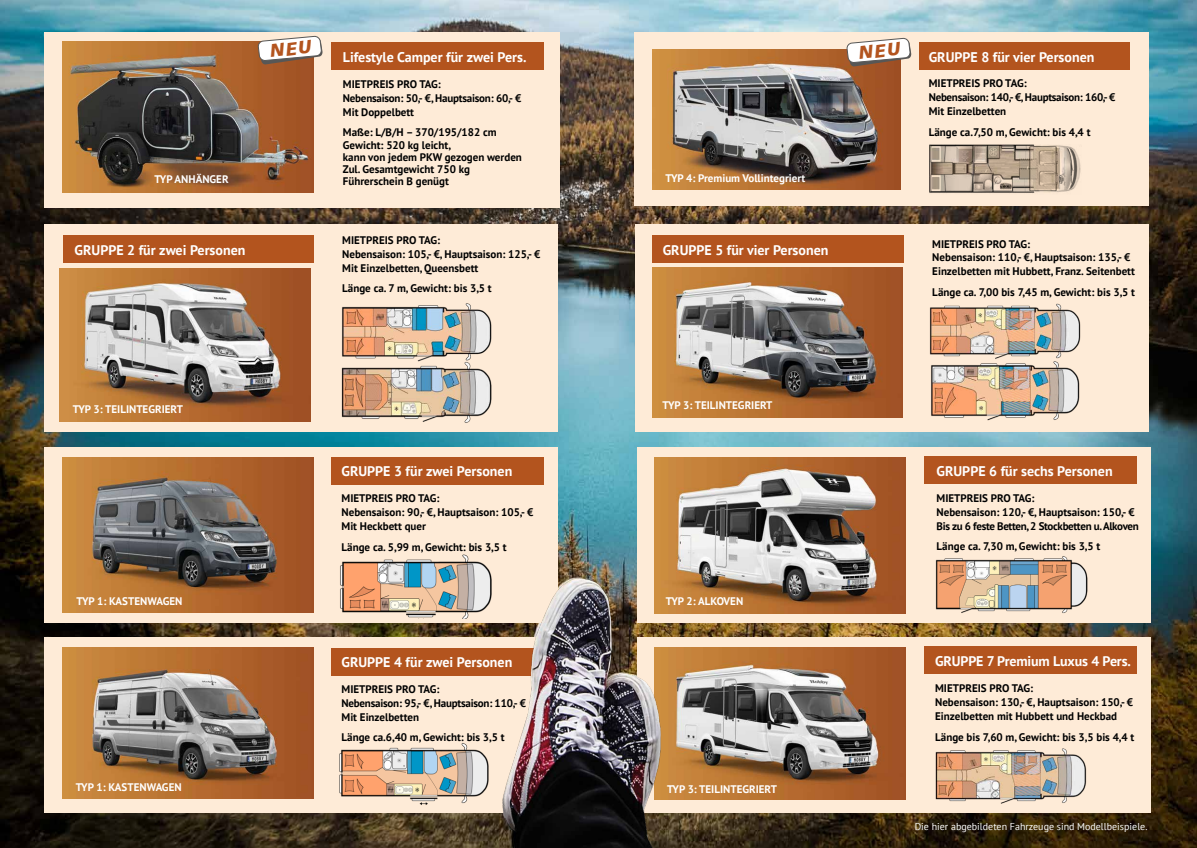
<style>
.page{position:relative;width:1197px;height:848px;background:#fff}
.page>*{position:absolute;margin:0;border:0;box-sizing:border-box;transform-origin:0 0}
.t1{font:700 14px "PT Sans";color:#fff}
.t2{font:700 11px/13.9px "PT Sans";color:#000}
.t3{font:700 11px "PT Sans";color:#fff}
.t4{font:700 11px/13.9px "PT Sans";letter-spacing:-.02em;color:#000}
.t5{font:700 11px/13.8px "PT Sans";letter-spacing:-.025em;color:#000}
.t6{font:10px "PT Sans";color:#fff}
</style>
<div class="page">
<img style="left:0;top:0;width:1196px;height:848px">
<div style="left:636px;top:447px;width:514px;height:175px;background:#feebd7"></div>
<img style="left:935px;top:556px;width:153px;height:58px">
<img style="left:654px;top:457px;width:251px;height:157px">
<div style="left:923px;top:456px;width:212px;height:27px;background:#b3541e"></div>
<div style="left:635px;top:224px;width:513px;height:207px;background:#feebd7"></div>
<img style="left:929px;top:303px;width:152px;height:118px">
<div style="left:651px;top:236px;width:252px;height:27px;background:#b3541e"></div>
<img style="left:652px;top:268px;width:250px;height:149px">
<div style="left:636px;top:637px;width:514px;height:175px;background:#feebd7"></div>
<img style="left:935px;top:748px;width:152px;height:56px">
<img style="left:661px;top:647px;width:244px;height:152px">
<div style="left:923px;top:646px;width:212px;height:27px;background:#b3541e"></div>
<div style="left:45px;top:447px;width:513px;height:175px;background:#feebd7"></div>
<img style="left:340px;top:554px;width:152px;height:64px">
<img style="left:63px;top:457px;width:250px;height:155px">
<div style="left:332px;top:457px;width:212px;height:28px;background:#b3541e"></div>
<div style="left:45px;top:637px;width:513px;height:175px;background:#feebd7"></div>
<img style="left:339px;top:743px;width:150px;height:62px">
<img style="left:63px;top:647px;width:250px;height:151px">
<div style="left:332px;top:648px;width:212px;height:27px;background:#b3541e"></div>
<div style="left:45px;top:224px;width:513px;height:207px;background:#feebd7"></div>
<img style="left:341px;top:365px;width:151px;height:58px">
<div style="left:63px;top:236px;width:250px;height:27px;background:#b3541e"></div>
<img style="left:342px;top:303px;width:150px;height:62px">
<img style="left:60px;top:269px;width:250px;height:152px">
<div style="left:45px;top:32px;width:514px;height:175px;background:#feebd7"></div>
<img style="left:63px;top:42px;width:250px;height:151px">
<div style="left:331px;top:43px;width:213px;height:27px;background:#b3541e"></div>
<div style="left:634px;top:32px;width:514px;height:173px;background:#feebd7"></div>
<img style="left:652px;top:49px;width:248px;height:140px">
<div style="left:918px;top:43px;width:211px;height:27px;background:#b3541e"></div>
<img style="left:929px;top:144px;width:152px;height:49px">
<img style="left:502px;top:577px;width:159px;height:270px">
<svg style="left:258px;top:36px;width:65px;height:29px;background:#d9cdc4"></svg>
<svg style="left:846px;top:38px;width:65px;height:29px;background:#d9cdc5"></svg>
<p class="t1" style="left:343px;top:47px;width:185px">Lifestyle Camper für zwei Pers.</p>
<p class="t4" style="left:343px;top:77px;width:180px">MIETPREIS PRO TAG:<br>Nebensaison: 50,- €, Hauptsaison: 60,- €<br>Mit Doppelbett</p>
<p class="t2" style="left:343px;top:126px;width:180px;line-height:12.1px">Maße: L/B/H – 370/195/182 cm<br>Gewicht: 520 kg leicht,<br>kann von jedem PKW gezogen werden<br>Zul. Gesamtgewicht 750 kg</p>
<p class="t3" style="left:154px;top:171px;width:76px">TYP ANHÄNGER</p>
<p class="t2" style="left:343px;top:174px;width:107px">Führerschein B genügt</p>
<p class="t3" style="left:665px;top:171px;width:141px">TYP 4: Premium Vollintegriert</p>
<p class="t1" style="left:928px;top:47px;width:167px">GRUPPE 8 für vier Personen</p>
<p class="t5" style="left:928px;top:76px;width:188px">MIETPREIS PRO TAG:<br>Nebensaison: 140,- €, Hauptsaison: 160,- €<br>Mit Einzelbetten</p>
<p class="t2" style="left:928px;top:125px;width:163px">Länge ca.7,50 m, Gewicht: bis 4,4 t</p>
<p class="t1" style="left:75px;top:240px;width:172px">GRUPPE 2 für zwei Personen</p>
<p class="t2" style="left:342px;top:233px;width:199px">MIETPREIS PRO TAG:<br>Nebensaison: 105,- €, Hauptsaison: 125,- €<br>Mit Einzelbetten, Queensbett</p>
<p class="t2" style="left:342px;top:281px;width:151px">Länge ca. 7 m, Gewicht: bis 3,5 t</p>
<p class="t1" style="left:662px;top:240px;width:167px">GRUPPE 5 für vier Personen</p>
<p class="t2" style="left:932px;top:236px;width:204px">MIETPREIS PRO TAG:<br>Nebensaison: 110,- €, Hauptsaison: 135,- €<br>Einzelbetten mit Hubbett, Franz. Seitenbett</p>
<p class="t2" style="left:932px;top:285px;width:204px">Länge ca. 7,00 bis 7,45 m, Gewicht: bis 3,5 t</p>
<p class="t3" style="left:73px;top:401px;width:111px">TYP 3: TEILINTEGRIERT</p>
<p class="t3" style="left:662px;top:398px;width:111px">TYP 3: TEILINTEGRIERT</p>
<p class="t1" style="left:341px;top:462px;width:172px">GRUPPE 3 für zwei Personen</p>
<p class="t2" style="left:341px;top:491px;width:193px">MIETPREIS PRO TAG:<br>Nebensaison: 90,- €, Hauptsaison: 105,- €<br>Mit Heckbett quer</p>
<p class="t2" style="left:341px;top:540px;width:166px">Länge ca. 5,99 m, Gewicht: bis 3,5 t</p>
<p class="t1" style="left:936px;top:461px;width:177px">GRUPPE 6 für sechs Personen</p>
<p class="t2" style="left:936px;top:490px;width:204px">MIETPREIS PRO TAG:<br>Nebensaison: 120,- €, Hauptsaison: 150,- €<br>Bis zu 6 feste Betten, 2 Stockbetten u. Alkoven</p>
<p class="t2" style="left:936px;top:539px;width:165px">Länge ca. 7,30 m, Gewicht: bis 3,5 t</p>
<p class="t3" style="left:76px;top:594px;width:107px">TYP 1: KASTENWAGEN</p>
<p class="t3" style="left:666px;top:594px;width:79px">TYP 2: ALKOVEN</p>
<p class="t1" style="left:341px;top:652px;width:172px">GRUPPE 4 für zwei Personen</p>
<p class="t4" style="left:341px;top:681px;width:186px">MIETPREIS PRO TAG:<br>Nebensaison: 95,- €, Hauptsaison: 110,- €<br>Mit Einzelbetten</p>
<p class="t2" style="left:341px;top:730px;width:164px">Länge ca.6,40 m, Gewicht: bis 3,5 t</p>
<p class="t1" style="left:935px;top:651px;width:197px">GRUPPE 7 Premium Luxus 4 Pers.</p>
<p class="t2" style="left:935px;top:681px;width:199px">MIETPREIS PRO TAG:<br>Nebensaison: 130,- €, Hauptsaison: 150,- €<br>Einzelbetten mit Hubbett und Heckbad</p>
<p class="t2" style="left:935px;top:729px;width:201px">Länge bis 7,60 m, Gewicht: bis 3,5 bis 4,4 t</p>
<p class="t3" style="left:76px;top:779px;width:107px">TYP 1: KASTENWAGEN</p>
<p class="t3" style="left:667px;top:781px;width:111px">TYP 3: TEILINTEGRIERT</p>
<p class="t6" style="left:914px;top:820px;width:234px">Die hier abgebildeten Fahrzeuge sind Modellbeispiele.</p>
</div>
